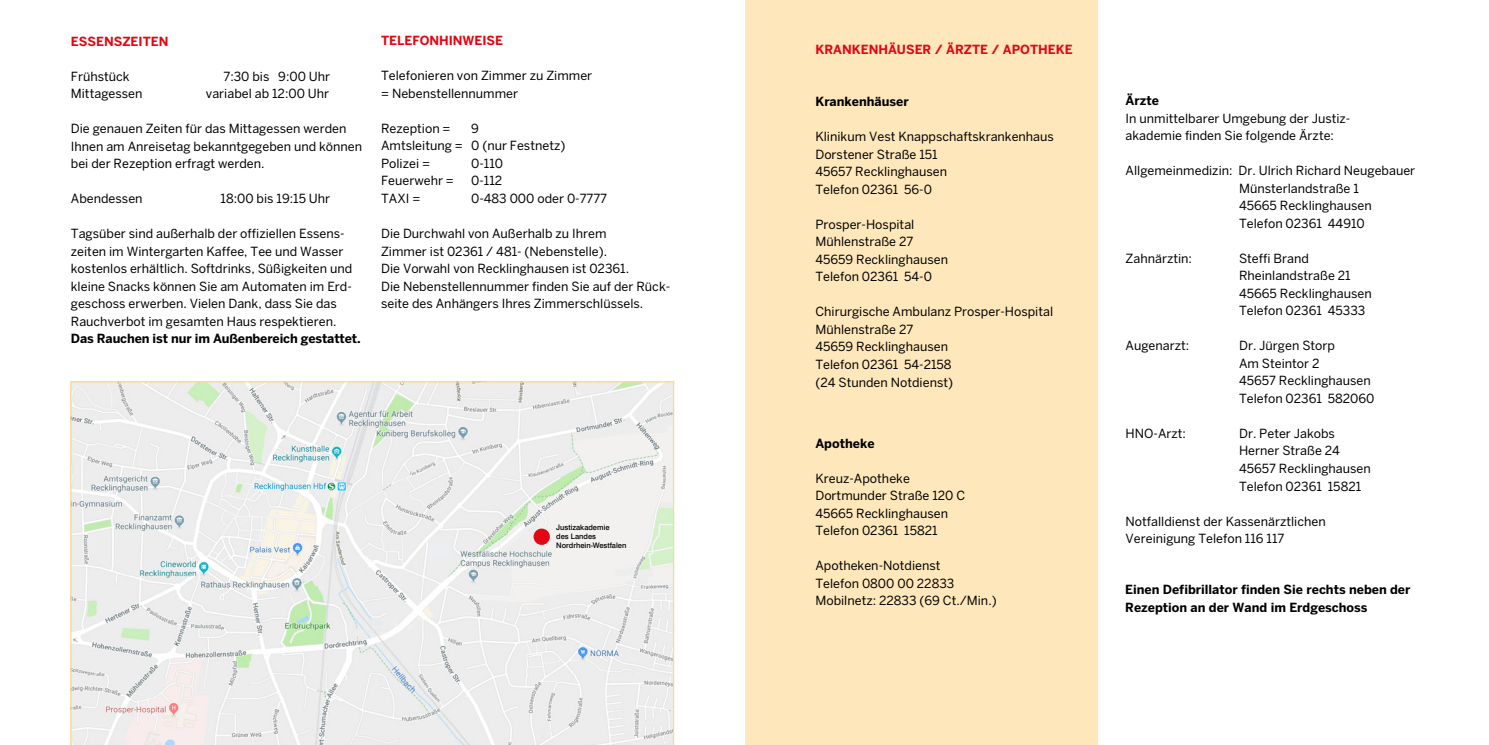
<style>
.page{position:relative;width:1489px;height:745px;background:#fff}
.page>*{position:absolute;margin:0;border:0;box-sizing:border-box;transform-origin:0 0}
.t1{font:12.5px/17.5px "Benton Sans";color:#000}
.t2{font:700 12.5px/17.5px "Benton Sans";color:#000}
.t3{font:700 12.5px "Benton Sans";color:#e30613}
.t4{font:500 7.5px/9px "Swiss 721 BT";color:#000}
</style>
<div class="page">
<div style="left:744px;top:0;width:353px;height:744px;background:#fee7ba"></div>
<svg style="left:70px;top:381px;width:604px;height:363px"></svg>
<div style="left:533px;top:528px;width:17px;height:16px;background:#e30613;border-radius:50%"></div>
<p class="t3" style="left:71px;top:34px;width:99px">ESSENSZEITEN</p>
<p class="t1" style="left:71px;top:67px;width:60px">Frühstück</p>
<p class="t1" style="left:223px;top:67px;width:108px">7:30 bis 9:00 Uhr</p>
<p class="t1" style="left:71px;top:85px;width:73px">Mittagessen</p>
<p class="t1" style="left:206px;top:85px;width:125px">variabel ab 12:00 Uhr</p>
<p class="t1" style="left:71px;top:120px;width:293px">Die genauen Zeiten für das Mittagessen werden<br>Ihnen am Anreisetag bekanntgegeben und können bei der Rezeption erfragt werden.</p>
<p class="t1" style="left:71px;top:190px;width:73px">Abendessen</p>
<p class="t1" style="left:220px;top:190px;width:111px">18:00 bis 19:15 Uhr</p>
<p class="t1" style="left:71px;top:225px;width:283px">Tagsüber sind außerhalb der offiziellen Essens&shy;zeiten im Wintergarten Kaffee, Tee und Wasser kostenlos erhältlich. Softdrinks, Süßigkeiten und kleine Snacks können Sie am Automaten im Erd&shy;geschoss erwerben. Vielen Dank, dass Sie das Rauchverbot im gesamten Haus respektieren.</p>
<p class="t2" style="left:71px;top:330px;width:291px">Das Rauchen ist nur im Außenbereich gestattet.</p>
<p class="t3" style="left:381px;top:33px;width:124px">TELEFONHINWEISE</p>
<p class="t1" style="left:381px;top:67px;width:213px">Telefonieren von Zimmer zu Zimmer = Nebenstellennummer</p>
<p class="t1" style="left:381px;top:119px;width:71px">Rezeption =</p>
<p class="t1" style="left:381px;top:119px;width:186px;text-indent:90px">9<br>Amtsleitung = 0 (nur Festnetz)<br>Polizei =</p>
<p class="t1" style="left:471px;top:154px;width:33px">0-110</p>
<p class="t1" style="left:381px;top:172px;width:74px">Feuerwehr =</p>
<p class="t1" style="left:471px;top:172px;width:33px">0-112</p>
<p class="t1" style="left:381px;top:189px;width:41px">TAXI =</p>
<p class="t1" style="left:471px;top:189px;width:137px">0-483 000 oder 0-7777</p>
<p class="t1" style="left:381px;top:224px;width:290px">Die Durchwahl von Außerhalb zu Ihrem<br>Zimmer ist 02361 / 481- (Nebenstelle).<br>Die Vorwahl von Recklinghausen ist 02361.<br>Die Nebenstellennummer finden Sie auf der Rück&shy;seite des Anhängers Ihres Zimmerschlüssels.</p>
<p class="t4" style="left:556px;top:522px;width:72px">Justizakademie<br>des Landes<br>Nordrhein-Westfalen</p>
<p class="t3" style="left:815px;top:42px;width:259px">KRANKENHÄUSER / ÄRZTE / APOTHEKE</p>
<p class="t2" style="left:815px;top:93px;width:95px">Krankenhäuser</p>
<p class="t1" style="left:815px;top:128px;width:240px">Klinikum Vest Knappschaftskrankenhaus<br>Dorstener Straße 151<br>45657 Recklinghausen<br>Telefon 02361 56-0</p>
<p class="t1" style="left:815px;top:215px;width:134px">Prosper-Hospital<br>Mühlenstraße 27<br>45659 Recklinghausen<br>Telefon 02361 54-0</p>
<p class="t1" style="left:815px;top:303px;width:239px">Chirurgische Ambulanz Prosper-Hospital<br>Mühlenstraße 27<br>45659 Recklinghausen<br>Telefon 02361 54-2158<br>(24 Stunden Notdienst)</p>
<p class="t2" style="left:815px;top:434px;width:61px">Apotheke</p>
<p class="t1" style="left:815px;top:469px;width:151px">Kreuz-Apotheke<br>Dortmunder Straße 120 C<br>45665 Recklinghausen<br>Telefon 02361 15821</p>
<p class="t1" style="left:815px;top:556px;width:183px">Apotheken-Notdienst<br>Telefon 0800 00 22833<br>Mobilnetz: 22833 (69 Ct./Min.)</p>
<p class="t2" style="left:1125px;top:91px;width:35px">Ärzte</p>
<p class="t1" style="left:1125px;top:109px;width:226px">In unmittelbarer Umgebung der Justiz&shy;akademie finden Sie folgende Ärzte:</p>
<p class="t1" style="left:1238px;top:161px;width:178px;text-indent:-113px">Allgemeinmedizin: Dr. Ulrich Richard Neugebauer<br>Münsterlandstraße 1<br>45665 Recklinghausen<br>Telefon 02361 44910</p>
<p class="t1" style="left:1125px;top:249px;width:68px">Zahnärztin:</p>
<p class="t1" style="left:1238px;top:249px;width:134px">Steffi Brand<br>Rheinlandstraße 21<br>45665 Recklinghausen<br>Telefon 02361 45333</p>
<p class="t1" style="left:1125px;top:336px;width:65px">Augenarzt:</p>
<p class="t1" style="left:1238px;top:336px;width:137px">Dr. Jürgen Storp<br>Am Steintor 2<br>45657 Recklinghausen<br>Telefon 02361 582060</p>
<p class="t1" style="left:1125px;top:424px;width:62px">HNO-Arzt:</p>
<p class="t1" style="left:1238px;top:424px;width:133px">Dr. Peter Jakobs<br>Herner Straße 24<br>45657 Recklinghausen<br>Telefon 02361 15821</p>
<p class="t1" style="left:1125px;top:511px;width:202px">Notfalldienst der Kassenärztlichen<br>Vereinigung Telefon 116 117</p>
<p class="t2" style="left:1125px;top:580px;width:287px">Einen Defibrillator finden Sie rechts neben der<br>Rezeption an der Wand im Erdgeschoss</p>
</div>
